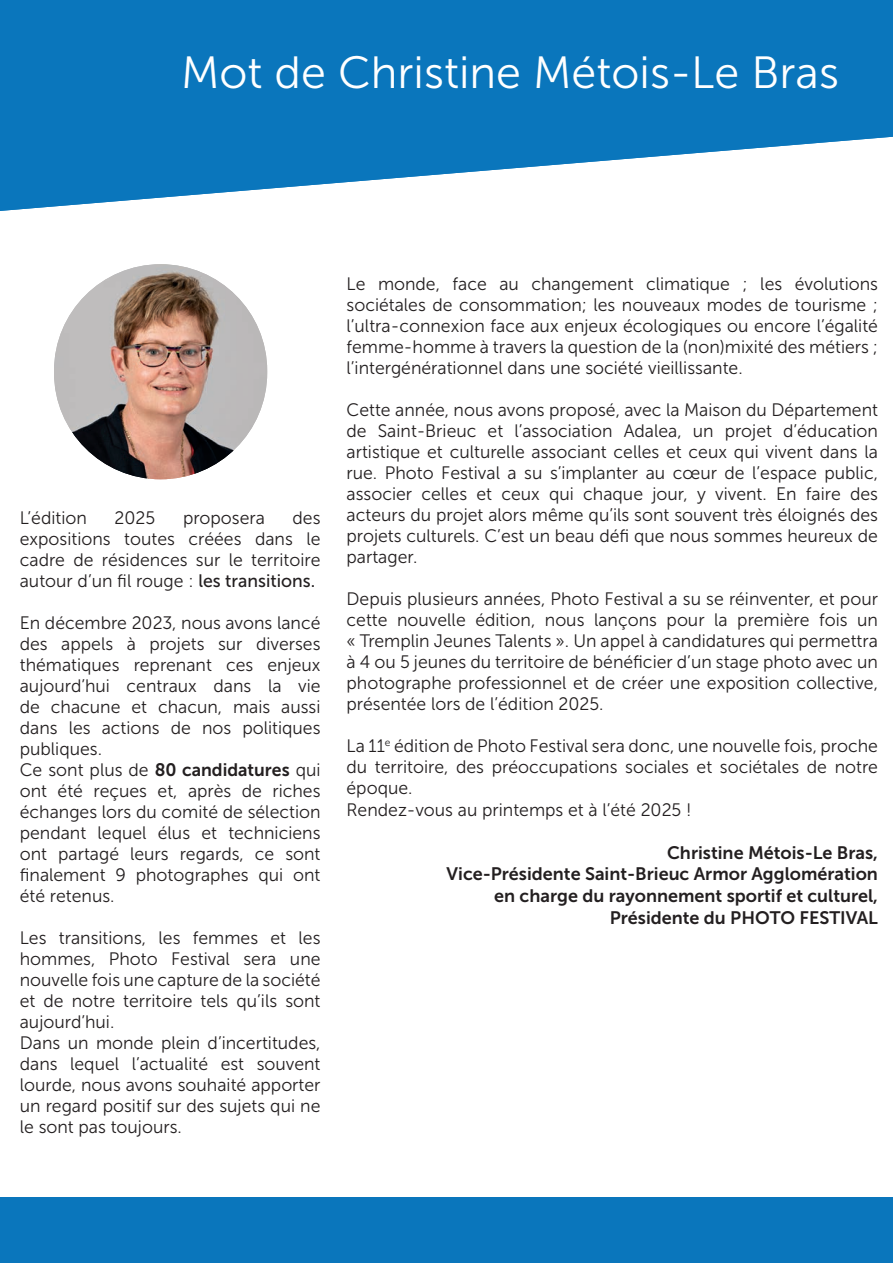
<style>
.page{position:relative;width:893px;height:1263px;background:#fff}
.page>*{position:absolute;margin:0;border:0;box-sizing:border-box;transform-origin:0 0}
.t1{font:45px "Museo Sans 300";color:#fff}
.t2{font:18px/21px "Museo Sans 300";color:#231f20;text-align:justify}
.t3{font:18px/21.6px "Museo Sans 700";color:#231f20;text-align:right}
.s1{font-family:"Museo Sans 500"}
.s2{font-family:"Museo Sans 700"}
</style>
<div class="page">
<div style="left:0;top:1197px;width:893px;height:66px;background:#0a76bc"></div>
<svg style="left:60px;top:0;width:833px;height:206px;fill:#0a76bc"></svg>
<div style="left:0;top:0;width:60px;height:211px;background:#0a76bc"></div>
<img style="left:54px;top:264px;width:213px;height:215px;border-radius:107px">
<h1 class="t1" style="left:181px;top:48px;width:659px">Mot de Christine Métois-Le Bras</h1>
<h1 class="t1" style="left:512px;top:49px;width:306px">LA SELECTION</h1>
<p class="t2" style="left:20px;top:507px;width:69px">L’édition</p>
<p class="t2" style="left:115px;top:507px;width:42px">2025</p>
<p class="t2" style="left:183px;top:507px;width:83px">proposera</p>
<p class="t2" style="left:20px;top:507px;width:302px;text-indent:273px">des expositions toutes créées dans le cadre de résidences sur le territoire autour d’un fil rouge : <span class="s1">les transitions.</span></p>
<p class="t2" style="left:20px;top:612px;width:302px;text-align:left">En décembre 2023, nous avons lancé des appels à projets sur diverses thématiques reprenant ces enjeux aujourd’hui centraux dans la vie de chacune et chacun, mais aussi dans les actions de nos politiques publiques.<br>Ce sont plus de <span class="s2">80 candidatures</span> qui ont été reçues et, après de riches échanges lors du comité de sélection pendant lequel élus et techniciens ont partagé leurs regards, ce sont finalement 9 photographes qui ont été retenus.</p>
<p class="t2" style="left:20px;top:927px;width:302px;text-align:left">Les transitions, les femmes et les hommes, Photo Festival sera une nouvelle fois une capture de la société et de notre territoire tels qu’ils sont aujourd’hui.<br>Dans un monde plein d’incertitudes, dans lequel l’actualité est souvent lourde, nous avons souhaité apporter un regard positif sur des sujets qui ne le sont pas toujours.</p>
<p class="t2" style="left:347px;top:273px;width:533px">Le monde, face au changement climatique ; les évolutions sociétales de consommation; les nouveaux modes de tourisme ; l’ultra-connexion face aux enjeux écologiques ou encore l’égalité femme-homme à travers la question de la (non)mixité des métiers ; l’intergénérationnel dans une société vieillissante.</p>
<p class="t2" style="left:347px;top:399px;width:533px">Cette année, nous avons proposé, avec la Maison du Département de Saint-Brieuc et l’association Adalea, un projet d’éducation artistique et culturelle associant celles et ceux qui vivent dans la rue. Photo Festival a su s’implanter au cœur de l’espace public, associer celles et ceux qui chaque jour, y vivent. En faire des acteurs du projet alors même qu’ils sont souvent très éloignés des projets culturels. C’est un beau défi que nous sommes heureux de partager.</p>
<p class="t2" style="left:347px;top:588px;width:533px">Depuis plusieurs années, Photo Festival a su se réinventer, et pour cette nouvelle édition, nous lançons pour la première fois un « Tremplin Jeunes Talents ». Un appel à candidatures qui permettra à 4 ou 5 jeunes du territoire de bénéficier d’un stage photo avec un photographe professionnel et de créer une exposition collective, présentée lors de l’édition 2025.</p>
<p class="t2" style="left:347px;top:735px;width:533px;text-align:left">La 11<sup>e</sup> édition de Photo Festival sera donc, une nouvelle fois, proche du territoire, des préoccupations sociales et sociétales de notre époque.<br>Rendez-vous au printemps et à l’été 2025 !</p>
<p class="t3" style="left:447px;top:842px;width:433px">Christine Métois-Le Bras,<br>Vice-Présidente Saint-Brieuc Armor Agglomération en charge du rayonnement sportif et culturel, Présidente du PHOTO FESTIVAL</p>
</div>
